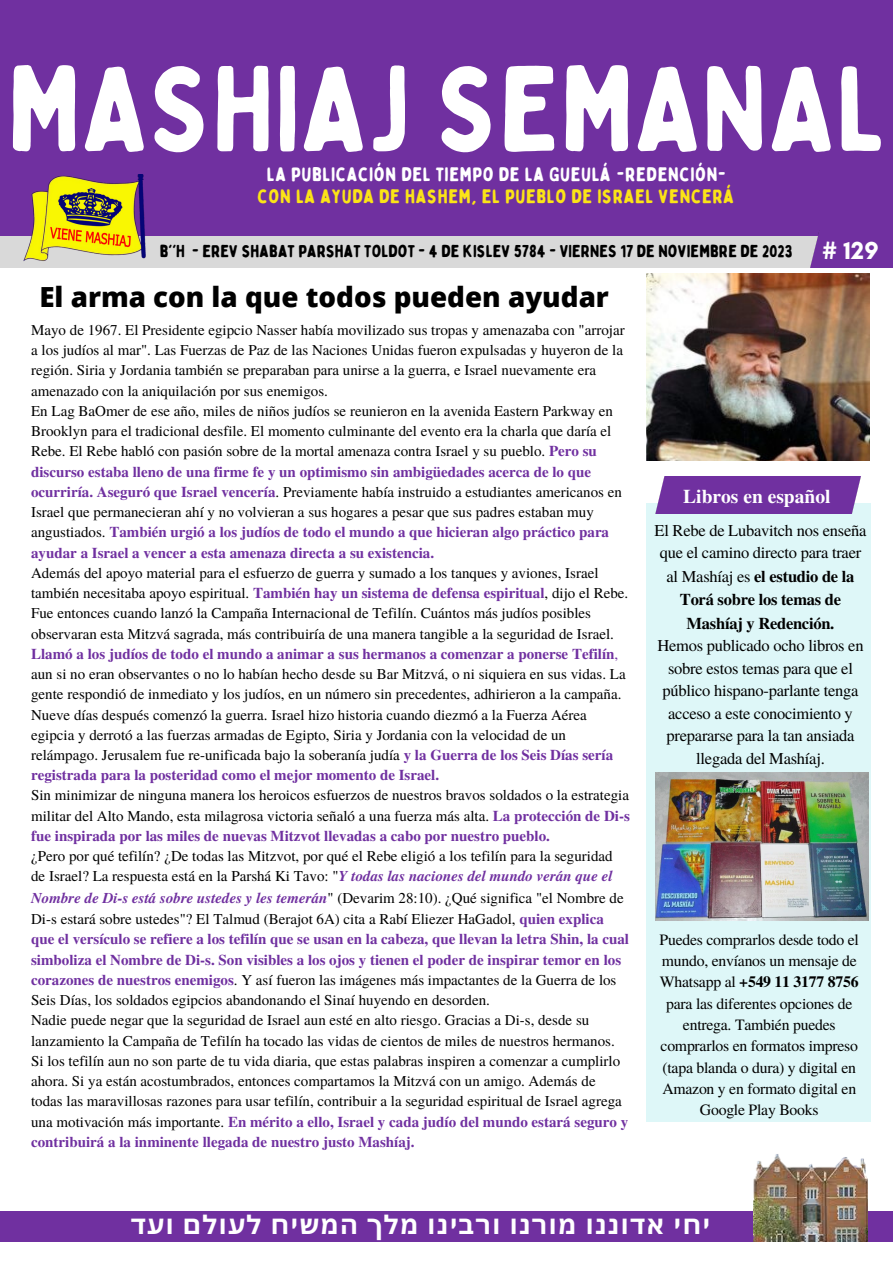
<style>
.page{position:relative;width:893px;height:1264px;background:#fff}
.page>*{position:absolute;margin:0;border:0;box-sizing:border-box;transform-origin:0 0}
.t1{font:120px "Bobby Jones Soft";letter-spacing:.01em;color:#fff}
.t2{font:800 27.75px "Open Sans";color:#000}
.t3{font:700 25.5px "Noto Sans Hebrew";color:#fff}
.t4{font:700 25.05px "Glacial Indifference";color:#fff}
.t5{font:19.5px "Bobby Jones Soft";letter-spacing:.025em;color:#fff}
.t6{font:19.5px "Bobby Jones Soft";letter-spacing:.025em;color:#fbe417}
.t7{font:700 19.5px "Te X Gyre Termes";color:#fff}
.t8{font:17.25px "Bobby Jones Soft";color:#000}
.t9{font:16.5px/22.5px "Te X Gyre Termes";letter-spacing:-.015em;color:#000;text-align:center}
.t10{font:15.75px/21.3px "Te X Gyre Termes";letter-spacing:-.015em;color:#000}
.t11{font:15px/20.2px "Te X Gyre Termes";color:#000}
.s1{font-weight:700;color:#7030a0}
.s2{color:#7030a0}
.s3{font-weight:700;font-style:italic;color:#7030a0}
.s4{font-weight:700}
</style>
<div class="page">
<div style="left:0;top:0;width:892px;height:236px;background:#7030a0"></div>
<div style="left:0;top:236px;width:834px;height:32px;background:#d9d9d9"></div>
<div style="left:646px;top:504px;width:224px;height:617px;background:#def7f8"></div>
<div style="left:0;top:1211px;width:892px;height:30px;background:#7030a0"></div>
<img style="left:753px;top:1154px;width:114px;height:87px">
<img style="left:23px;top:175px;width:123px;height:86px">
<div style="left:810px;top:230px;width:82px;height:37px;background:#7030a0"></div>
<div style="left:656px;top:476px;width:205px;height:37px;background:#7030a0"></div>
<img style="left:646px;top:273px;width:223px;height:187px">
<img style="left:656px;top:772px;width:212px;height:148px">
<p class="t1" style="left:8px;top:35px;width:879px">MASHIAJ SEMANAL</p>
<p class="t5" style="left:267px;top:163px;width:460px">LA PUBLICACIÓN DEL TIEMPO DE LA GUEULÁ -REDENCIÓN-</p>
<p class="t6" style="left:257px;top:184px;width:479px">CON LA AYUDA DE HASHEM, EL PUEBLO DE ISRAEL VENCERÁ</p>
<p class="t8" style="left:160px;top:240px;width:634px">B´´H - EREV SHABAT PARSHAT TOLDOT - 4 DE KISLEV 5784 - VIERNES 17 DE NOVIEMBRE DE 2023</p>
<p class="t2" style="left:39px;top:277px;width:571px">El arma con la que todos pueden ayudar</p>
<p class="t4" style="left:822px;top:235px;width:57px"># 129</p>
<p class="t11" style="left:31px;top:319px;width:595px">Mayo de 1967. El Presidente egipcio Nasser había movilizado sus tropas y amenazaba con "arrojar a los judíos al mar". Las Fuerzas de Paz de las Naciones Unidas fueron expulsadas y huyeron de la región. Siria y Jordania también se preparaban para unirse a la guerra, e Israel nuevamente era amenazado con la aniquilación por sus enemigos.</p>
<p class="t11" style="left:31px;top:400px;width:592px">En Lag BaOmer de ese año, miles de niños judíos se reunieron en la avenida Eastern Parkway en Brooklyn para el tradicional desfile. El momento culminante del evento era la charla que daría el Rebe. El Rebe habló con pasión sobre de la mortal amenaza contra Israel y su pueblo. <span class="s1">Pero su discurso estaba lleno de una firme fe y un optimismo sin ambigüedades acerca de lo que ocurriría. Aseguró que Israel vencería</span>. Previamente había instruido a estudiantes americanos en Israel que permanecieran ahí y no volvieran a sus hogares a pesar que sus padres estaban muy angustiados. <span class="s1">También urgió a los judíos de todo el mundo a que hicieran algo práctico para ayudar a Israel a vencer a esta amenaza directa a su existencia.</span></p>
<p class="t11" style="left:31px;top:562px;width:598px">Además del apoyo material para el esfuerzo de guerra y sumado a los tanques y aviones, Israel también necesitaba apoyo espiritual. <span class="s1">También hay un sistema de defensa espiritual</span>, dijo el Rebe.<br>Fue entonces cuando lanzó la Campaña Internacional de Tefilín. Cuántos más judíos posibles observaran esta Mitzvá sagrada, más contribuiría de una manera tangible a la seguridad de Israel.<br><span class="s1">Llamó a los judíos de todo el mundo a animar a sus hermanos a comenzar a ponerse Tefilín</span><span class="s2">, </span>aun si no eran observantes o no lo habían hecho desde su Bar Mitzvá, o ni siquiera en sus vidas. La gente respondió de inmediato y los judíos, en un número sin precedentes, adhirieron a la campaña.</p>
<p class="t11" style="left:31px;top:703px;width:583px">Nueve días después comenzó la guerra. Israel hizo historia cuando diezmó a la Fuerza Aérea egipcia y derrotó a las fuerzas armadas de Egipto, Siria y Jordania con la velocidad de un relámpago. Jerusalem fue re-unificada bajo la soberanía judía <span class="s1">y la Guerra de los Seis Días sería registrada para la posteridad como el mejor momento de Israel.</span></p>
<p class="t11" style="left:31px;top:784px;width:600px;text-align:justify">Sin minimizar de ninguna manera los heroicos esfuerzos de nuestros bravos soldados o la estrategia militar del Alto Mando, esta milagrosa victoria señaló a una fuerza más alta. <span class="s1">La protección de Di-s fue inspirada por las miles de nuevas Mitzvot llevadas a cabo por nuestro pueblo.</span></p>
<p class="t11" style="left:31px;top:845px;width:599px">¿Pero por qué tefilín? ¿De todas las Mitzvot, por qué el Rebe eligió a los tefilín para la seguridad de Israel? La respuesta está en la Parshá Ki Tavo: "<span class="s3">Y todas las naciones del mundo verán que el Nombre de Di-s está sobre ustedes y les temerán</span>" (Devarim 28:10). ¿Qué significa "el Nombre de Di-s estará sobre ustedes"? El Talmud (Berajot 6A) cita a Rabí Eliezer HaGadol, <span class="s1">quien explica que el versículo se refiere a los tefilín que se usan en la cabeza, que llevan la letra Shin, la cual simboliza el Nombre de Di-s. Son visibles a los ojos y tienen el poder de inspirar temor en los corazones de nuestros enemigos</span>. Y así fueron las imágenes más impactantes de la Guerra de los Seis Días, los soldados egipcios abandonando el Sinaí huyendo en desorden.</p>
<p class="t11" style="left:31px;top:1009px;width:598px">Nadie puede negar que la seguridad de Israel aun esté en alto riesgo. Gracias a Di-s, desde su lanzamiento la Campaña de Tefilín ha tocado las vidas de cientos de miles de nuestros hermanos.<br>Si los tefilín aun no son parte de tu vida diaria, que estas palabras inspiren a comenzar a cumplirlo ahora. Si ya están acostumbrados, entonces compartamos la Mitzvá con un amigo. Además de todas las maravillosas razones para usar tefilín, contribuir a la seguridad espiritual de Israel agrega una motivación más importante. <span class="s1">En mérito a ello, Israel y cada judío del mundo estará seguro y contribuirá a la inminente llegada de nuestro justo Mashíaj.</span></p>
<p class="t7" style="left:683px;top:481px;width:149px">Libros en español</p>
<p class="t9" style="left:654px;top:517px;width:213px;line-height:23.2px">El Rebe de Lubavitch nos enseña que el camino directo para traer al Mashíaj es <span class="s4">el estudio de la<br>Torá sobre los temas de<br>Mashíaj y Redención.</span></p>
<p class="t9" style="left:657px;top:633px;width:208px">Hemos publicado ocho libros en sobre estos temas para que el público hispano-parlante tenga acceso a este conocimiento y prepararse para la tan ansiada llegada del Mashíaj.</p>
<p class="t10" style="left:659px;top:927px;width:201px">Puedes comprarlos desde todo el mundo, envíanos un mensaje de<br>Whatsapp al <span class="s4">+549 11 3177 8756</span></p>
<p class="t10" style="left:660px;top:991px;width:199px;text-align:center">para las diferentes opciones de entrega. También puedes comprarlos en formatos impreso (tapa blanda o dura) y digital en<br>Amazon y en formato digital en<br>Google Play Books</p>
<p class="t3" style="left:131px;top:1207px;width:580px">ד ע ו ם ל עו ל ח שי מ ה ך ל מ בינו ר ו רנו מו דוננו א חי י</p>
</div>
